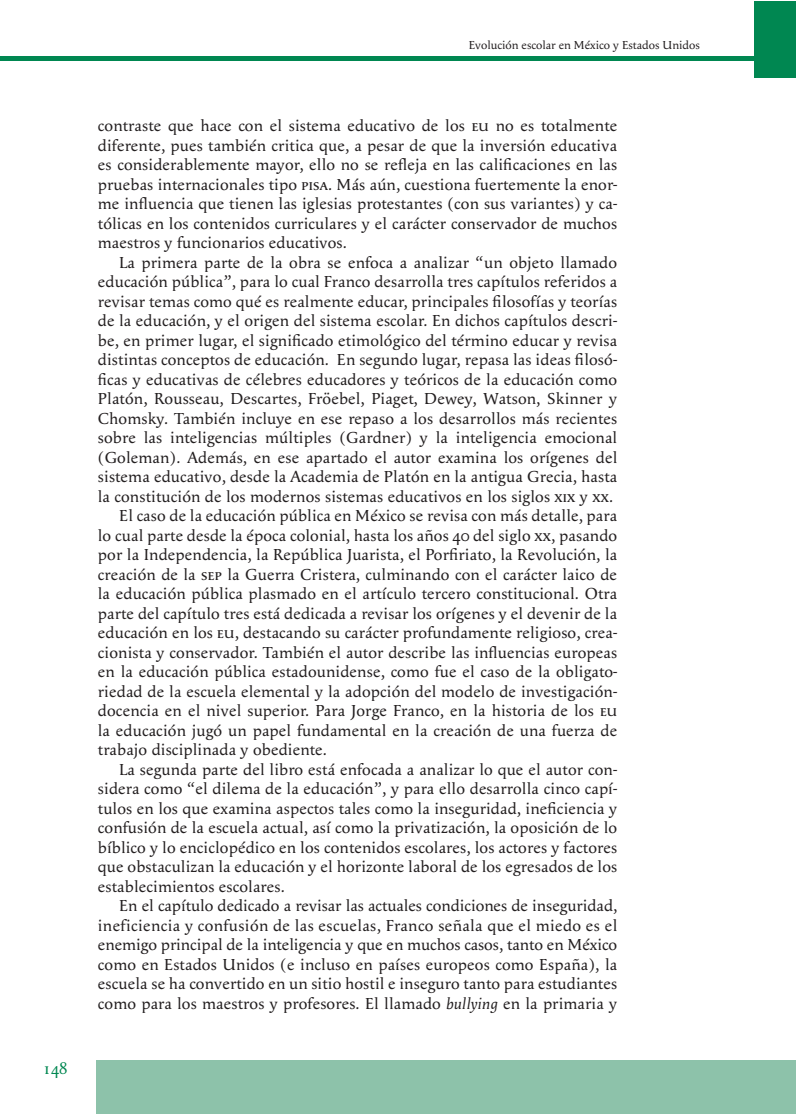
<style>
.page{position:relative;width:796px;height:1114px;background:#fff}
.page>*{position:absolute;margin:0;border:0;box-sizing:border-box;transform-origin:0 0}
.t1{font:16.5px/19.5px "Apolline";letter-spacing:.01em;color:#231f20;text-align:justify}
.t2{font:16.5px "Apolline";color:#008751}
.t3{font:12px "Apolline";color:#231f20}
.s1{font-family:"Apolline Regular SC"}
.s2{font-style:italic}
</style>
<div class="page">
<div style="left:754px;top:1px;width:28px;height:76px;background:#008751"></div>
<div style="left:782px;top:1px;width:13px;height:76px;background:#008751"></div>
<div style="left:782px;top:1060px;width:13px;height:54px;background:#8dc2aa"></div>
<div style="left:96px;top:1060px;width:686px;height:54px;background:#8dc2aa"></div>
<div style="left:0;top:56px;width:755px;height:5px;background:#008751"></div>
<p class="t2" style="left:43px;top:1059px;width:26px">148</p>
<p class="t3" style="left:468px;top:38px;width:232px">Evolución escolar en México y Estados Unidos</p>
<p class="t1" style="left:98px;top:116px;width:520px">contraste que hace con el sistema educativo de los <span class="s1">eu</span> no es totalmente diferente, pues también critica que, a pesar de que la inversión educativa es considerablemente mayor, ello no se refleja en las calificaciones en las pruebas internacionales tipo <span class="s1">pisa</span>. Más aún, cuestiona fuertemente la enor&shy;me influencia que tienen las iglesias protestantes (con sus variantes) y ca&shy;tólicas en los contenidos curriculares y el carácter conservador de muchos maestros y funcionarios educativos.</p>
<p class="t1" style="left:98px;top:252px;width:520px;text-indent:21px">La primera parte de la obra se enfoca a analizar “un objeto llamado educación pública”, para lo cual Franco desarrolla tres capítulos referidos a revisar temas como qué es realmente educar, principales filosofías y teorías de la educación, y el origen del sistema escolar. En dichos capítulos descri&shy;be, en primer lugar, el significado etimológico del término educar y revisa distintas conceptos de educación. En segundo lugar, repasa las ideas filosó&shy;ficas y educativas de célebres educadores y teóricos de la educación como Platón, Rousseau, Descartes, Fröebel, Piaget, Dewey, Watson, Skinner y Chomsky. También incluye en ese repaso a los desarrollos más recientes sobre las inteligencias múltiples (Gardner) y la inteligencia emocional (Goleman). Además, en ese apartado el autor examina los orígenes del sistema educativo, desde la Academia de Platón en la antigua Grecia, hasta la constitución de los modernos sistemas educativos en los siglos <span class="s1">xix</span> y <span class="s1">xx</span>.</p>
<p class="t1" style="left:98px;top:506px;width:520px;text-indent:21px">El caso de la educación pública en México se revisa con más detalle, para lo cual parte desde la época colonial, hasta los años 40 del siglo <span class="s1">xx</span>, pasando por la Independencia, la República Juarista, el Porfiriato, la Revolución, la creación de la <span class="s1">sep</span> la Guerra Cristera, culminando con el carácter laico de la educación pública plasmado en el artículo tercero constitucional. Otra parte del capítulo tres está dedicada a revisar los orígenes y el devenir de la educación en los <span class="s1">eu</span>, destacando su carácter profundamente religioso, crea&shy;cionista y conservador. También el autor describe las influencias europeas en la educación pública estadounidense, como fue el caso de la obligato&shy;riedad de la escuela elemental y la adopción del modelo de investigación&shy;docencia en el nivel superior. Para Jorge Franco, en la historia de los <span class="s1">eu </span>la educación jugó un papel fundamental en la creación de una fuerza de trabajo disciplinada y obediente.</p>
<p class="t1" style="left:98px;top:759px;width:520px;text-indent:21px">La segunda parte del libro está enfocada a analizar lo que el autor con&shy;sidera como “el dilema de la educación”, y para ello desarrolla cinco capí&shy;tulos en los que examina aspectos tales como la inseguridad, ineficiencia y confusión de la escuela actual, así como la privatización, la oposición de lo bíblico y lo enciclopédico en los contenidos escolares, los actores y factores que obstaculizan la educación y el horizonte laboral de los egresados de los establecimientos escolares.</p>
<p class="t1" style="left:98px;top:896px;width:520px;text-indent:21px">En el capítulo dedicado a revisar las actuales condiciones de inseguridad, ineficiencia y confusión de las escuelas, Franco señala que el miedo es el enemigo principal de la inteligencia y que en muchos casos, tanto en México como en Estados Unidos (e incluso en países europeos como España), la escuela se ha convertido en un sitio hostil e inseguro tanto para estudiantes como para los maestros y profesores. El llamado <span class="s2">bullying</span> en la primaria y</p>
</div>
